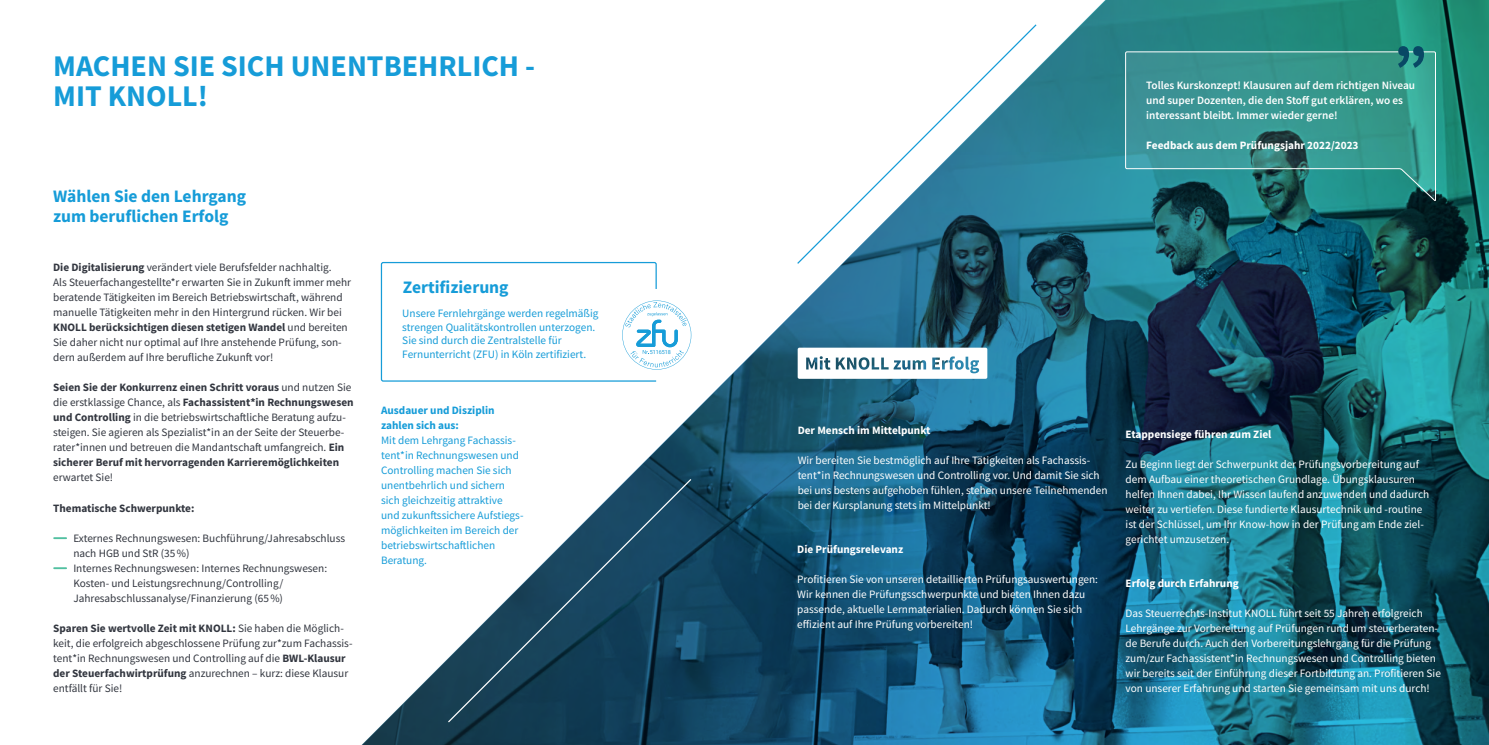
<style>
.page{position:relative;width:1489px;height:745px;background:#fff}
.page>*{position:absolute;margin:0;border:0;box-sizing:border-box;transform-origin:0 0}
.t1{font:700 30px/30px "Source Sans Pro";color:#169cd8}
.t2{font:700 17.5px/20px "Source Sans Pro";color:#169cd8}
.t3{font:11.25px/15px "Source Sans Pro";color:#32363f}
.t4{font:11.25px/15px "Source Sans Pro";color:#fff}
.t5{font:11.25px/15px "Source Sans Pro";color:#169cd8}
.t6{font:600 11.25px/15px "Source Sans Pro";color:#fff}
.t7{font:700 11.25px "Source Sans Pro";color:#fff}
.t8{font:700 11.25px/15px "Source Sans Pro";color:#169cd8}
.t9{font:700 11.25px "Source Sans Pro";color:#32363f}
.t10{font:5.5px "Roboto";letter-spacing:-.02em;color:#169cd8}
.s1{font-weight:700}
</style>
<div class="page">
<img style="left:362px;top:0;width:1126px;height:744px">
<svg style="left:54px;top:537px;width:12px;height:1px"></svg>
<svg style="left:54px;top:567px;width:12px;height:1px"></svg>
<svg style="left:795px;top:23px;width:242px;height:242px"></svg>
<svg style="left:446px;top:477px;width:246px;height:246px"></svg>
<svg style="left:380px;top:261px;width:311px;height:121px"></svg>
<svg style="left:1124px;top:51px;width:311px;height:150px;background:#35918c"></svg>
<svg style="left:1397px;top:46px;width:26px;height:22px"></svg>
<svg style="left:797px;top:347px;width:190px;height:31px"></svg>
<h1 class="t1" style="left:53px;top:50px;width:483px">MACHEN SIE SICH UNENTBEHRLICH -<br>MIT KNOLL!</h1>
<h2 class="t2" style="left:53px;top:186px;width:194px">Wählen Sie den Lehrgang zum beruflichen Erfolg</h2>
<p class="t3" style="left:53px;top:260px;width:299px"><span class="s1">Die Digitalisierung</span> verändert viele Berufsfelder nachhaltig.<br>Als Steuerfachangestellte*r erwarten Sie in Zukunft immer mehr beratende Tätigkeiten im Bereich Betriebswirtschaft, während manuelle Tätigkeiten mehr in den Hintergrund rücken. Wir bei <span class="s1">KNOLL berücksichtigen diesen stetigen Wandel</span> und bereiten Sie daher nicht nur optimal auf Ihre anstehende Prüfung, son&shy;dern außerdem auf Ihre berufliche Zukunft vor!</p>
<p class="t3" style="left:53px;top:380px;width:302px"><span class="s1">Seien Sie der Konkurrenz einen Schritt voraus</span> und nutzen Sie die erstklassige Chance, als <span class="s1">Fachassistent*in Rechnungswesen und Controlling</span> in die betriebswirtschaftliche Beratung aufzu&shy;steigen. Sie agieren als Spezialist*in an der Seite der Steuerbe&shy;rater*innen und betreuen die Mandantschaft umfangreich. <span class="s1">Ein sicherer Beruf mit hervorragenden Karrieremöglichkeiten</span></p>
<p class="t3" style="left:53px;top:470px;width:62px">erwartet Sie!</p>
<p class="t9" style="left:53px;top:500px;width:143px">Thematische Schwerpunkte:</p>
<p class="t3" style="left:73px;top:530px;width:273px">Externes Rechnungswesen: Buchführung/Jahresabschluss nach HGB und StR (35%)<br>Internes Rechnungswesen: Internes Rechnungswesen:<br>Kosten- und Leistungsrechnung/Controlling/ Jahresabschlussanalyse/Finanzierung (65%)</p>
<p class="t3" style="left:53px;top:620px;width:301px"><span class="s1">Sparen Sie wertvolle Zeit mit KNOLL:</span> Sie haben die Möglich&shy;keit, die erfolgreich abgeschlossene Prüfung zur*zum Fachassis&shy;tent*in Rechnungswesen und Controlling auf die <span class="s1">BWL-Klausur der Steuerfachwirtprüfung</span> anzurechnen – kurz: diese Klausur entfällt für Sie!</p>
<h2 class="t2" style="left:403px;top:276px;width:107px">Zertifizierung</h2>
<p class="t5" style="left:402px;top:306px;width:198px;line-height:13.5px">Unsere Fernlehrgänge werden regelmäßig strengen Qualitätskontrollen unterzogen.<br>Sie sind durch die Zentralstelle für Fernunterricht (ZFU) in Köln zertifiziert.</p>
<p class="t8" style="left:381px;top:402px;width:115px">Ausdauer und Disziplin zahlen sich aus:</p>
<p class="t5" style="left:381px;top:432px;width:144px">Mit dem Lehrgang Fachassis&shy;tent*in Rechnungswesen und<br>Controlling machen Sie sich unentbehrlich und sichern sich gleichzeitig attraktive und zukunftssichere Aufstiegs&shy;möglichkeiten im Bereich der betriebswirtschaftlichen<br>Beratung.</p>
<p class="t10" style="left:650px;top:348px;width:22px">5116518</p>
<p class="t6" style="left:1146px;top:78px;width:270px">Tolles Kurskonzept! Klausuren auf dem richtigen Niveau und super Dozenten, die den Stoff gut erklären, wo es interessant bleibt. Immer wieder gerne!</p>
<p class="t7" style="left:1146px;top:138px;width:214px">Feedback aus dem Prüfungsjahr 2022/2023</p>
<p class="t7" style="left:797px;top:422px;width:134px">Der Mensch im Mittelpunkt</p>
<p class="t4" style="left:797px;top:452px;width:311px">Wir bereiten Sie bestmöglich auf Ihre Tätigkeiten als Fachassis&shy;tent*in Rechnungswesen und Controlling vor. Und damit Sie sich bei uns bestens aufgehoben fühlen, stehen unsere Teilnehmenden bei der Kursplanung stets im Mittelpunkt!</p>
<p class="t7" style="left:797px;top:541px;width:107px">Die Prüfungsrelevanz</p>
<p class="t4" style="left:797px;top:571px;width:302px">Profitieren Sie von unseren detaillierten Prüfungsauswertungen:<br>Wir kennen die Prüfungsschwerpunkte und bieten Ihnen dazu passende, aktuelle Lernmaterialien. Dadurch können Sie sich effizient auf Ihre Prüfung vorbereiten!</p>
<p class="t7" style="left:1125px;top:426px;width:147px">Etappensiege führen zum Ziel</p>
<p class="t4" style="left:1125px;top:456px;width:305px">Zu Beginn liegt der Schwerpunkt der Prüfungsvorbereitung auf dem Aufbau einer theoretischen Grundlage. Übungsklausuren helfen Ihnen dabei, Ihr Wissen laufend anzuwenden und dadurch weiter zu vertiefen. Diese fundierte Klausurtechnik und -routine ist der Schlüssel, um Ihr Know-how in der Prüfung am Ende ziel&shy;gerichtet umzusetzen.</p>
<p class="t7" style="left:1125px;top:575px;width:115px">Erfolg durch Erfahrung</p>
<p class="t4" style="left:1125px;top:605px;width:317px">Das Steuerrechts-Institut KNOLL führt seit 55 Jahren erfolgreich Lehrgänge zur Vorbereitung auf Prüfungen rund um steuerberaten&shy;de Berufe durch. Auch den Vorbereitungslehrgang für die Prüfung zum/zur Fachassistent*in Rechnungswesen und Controlling bieten wir bereits seit der Einführung dieser Fortbildung an. Profitieren Sie von unserer Erfahrung und starten Sie gemeinsam mit uns durch!</p>
</div>
